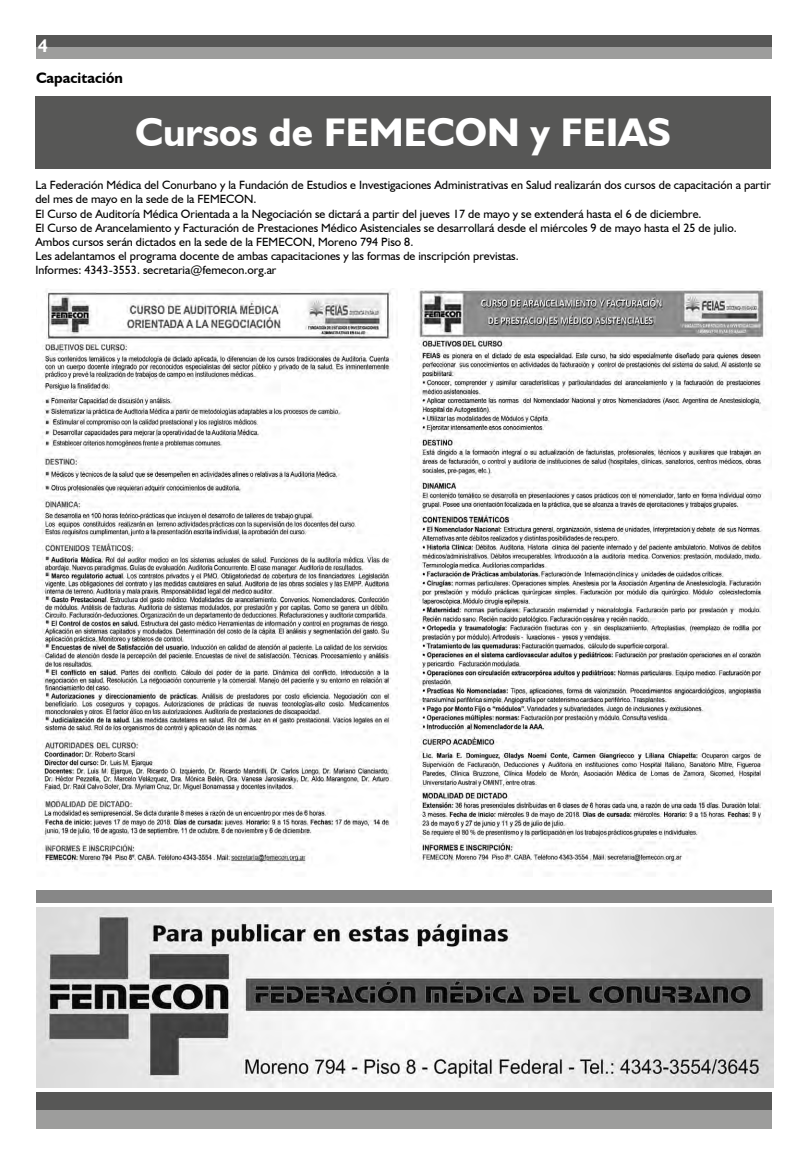
<style>
.page{position:relative;width:808px;height:1163px;background:#fff}
.page>*{position:absolute;margin:0;border:0;box-sizing:border-box;transform-origin:0 0}
.t1{font:700 40px "Humanist 521 BT";color:#fff}
.t2{font:700 18px "Humanist 521 BT";color:#fff}
.t3{font:700 15px "Humanist 521 BT";color:#000}
.t4{font:12px/14px "Humanist 521 BT";color:#000}
</style>
<div class="page">
<div style="left:35px;top:96px;width:736px;height:72px;background:#575756"></div>
<div style="left:36px;top:35px;width:736px;height:12px;background:#575756"></div>
<div style="left:36px;top:47px;width:736px;height:12px;background:#9d9d9c"></div>
<div style="left:36px;top:1091px;width:736px;height:19px;background:#575756"></div>
<div style="left:36px;top:1110px;width:736px;height:18px;background:#9d9d9c"></div>
<img style="left:41px;top:290px;width:357px;height:576px">
<img style="left:418px;top:288px;width:348px;height:579px">
<div style="left:36px;top:890px;width:736px;height:12px;background:#878787"></div>
<img style="left:36px;top:907px;width:737px;height:180px">
<h2 class="t2" style="left:38px;top:35px;width:11px">4</h2>
<p class="t3" style="left:36px;top:69px;width:88px">Capacitación</p>
<h1 class="t1" style="left:135px;top:108px;width:537px">Cursos de FEMECON y FEIAS</h1>
<p class="t4" style="left:35px;top:178px;width:737px">La Federación Médica del Conurbano y la Fundación de Estudios e Investigaciones Administrativas en Salud realizarán dos cursos de capacitación a partir del mes de mayo en la sede de la FEMECON.<br>El Curso de Auditoría Médica Orientada a la Negociación se dictará a partir del jueves 17 de mayo y se extenderá hasta el 6 de diciembre.<br>El Curso de Arancelamiento y Facturación de Prestaciones Médico Asistenciales se desarrollará desde el miércoles 9 de mayo hasta el 25 de julio.<br>Ambos cursos serán dictados en la sede de la FEMECON, Moreno 794 Piso 8.<br>Les adelantamos el programa docente de ambas capacitaciones y las formas de inscripción previstas.<br>Informes: 4343-3553. secretaria@femecon.org.ar</p>
</div>
